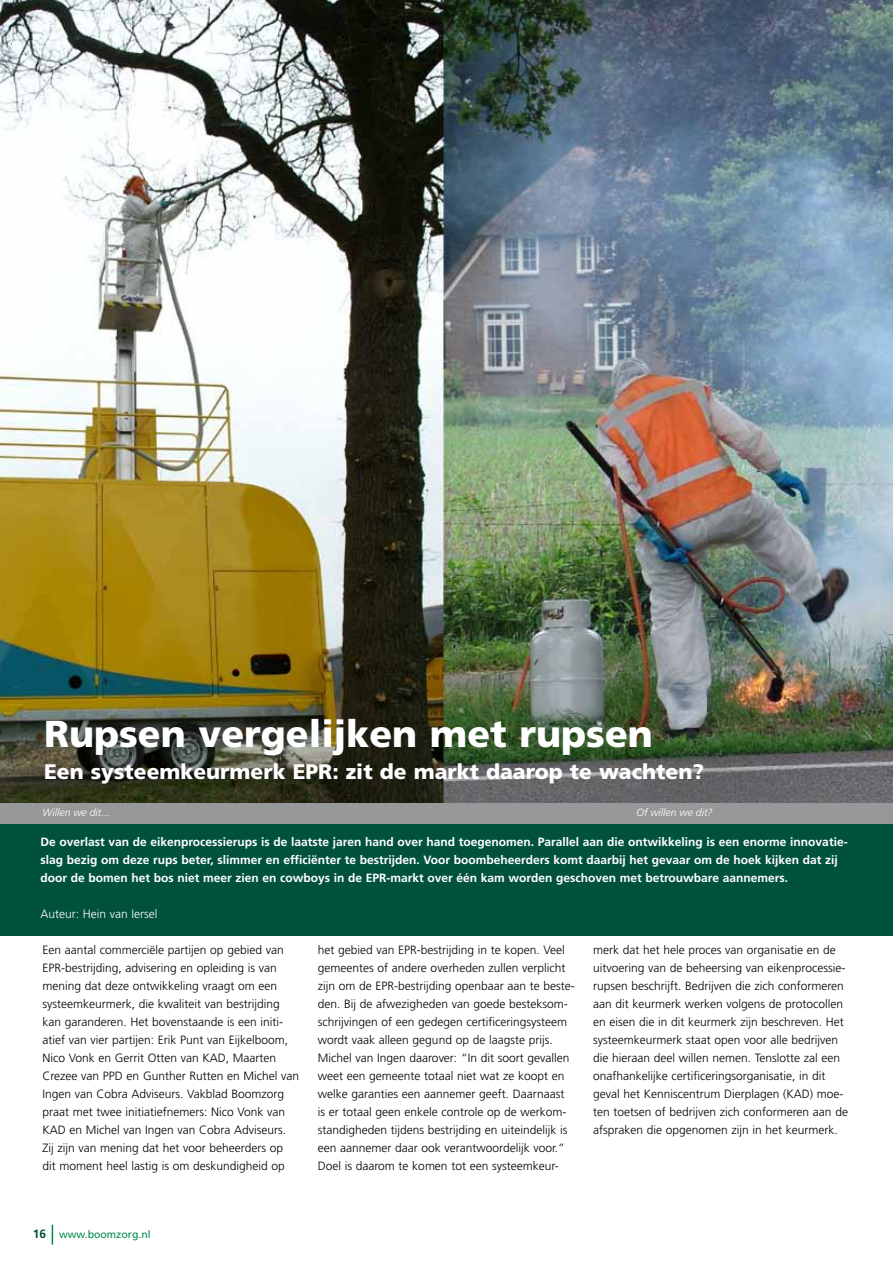
<style>
.page{position:relative;width:893px;height:1263px;background:#fff}
.page>*{position:absolute;margin:0;border:0;box-sizing:border-box;transform-origin:0 0}
.t1{font:900 37.5px "Frutiger";color:#fff}
.t2{font:900 21px "Frutiger";color:#fff}
.t3{font:300 12px/18px "Frutiger";color:#000}
.t4{font:700 12px/18px "Frutiger";color:#fff}
.t5{font:300 12px "Frutiger";color:#fff}
.t6{font:italic 300 10.5px "Frutiger";color:#fff}
.t7{font:10.5px "Frutiger";color:#008b45}
.s1{font-weight:700;font-size:12px;color:#00523c}
</style>
<div class="page">
<svg style="left:52px;top:1225px;width:1px;height:19px"></svg>
<img style="left:0;top:0;width:893px;height:803px">
<div style="left:0;top:824px;width:893px;height:111px;background:#00523c"></div>
<div style="left:0;top:803px;width:893px;height:21px;background:#97989a"></div>
<h1 class="t1" style="left:44px;top:711px;width:610px">Rupsen vergelijken met rupsen</h1>
<h2 class="t2" style="left:44px;top:759px;width:661px">Een systeemkeurmerk EPR: zit de markt daarop te wachten?</h2>
<p class="t6" style="left:42px;top:806px;width:69px">Willen we dit...</p>
<p class="t6" style="left:636px;top:806px;width:78px">Of willen we dit?</p>
<p class="t4" style="left:40px;top:833px;width:809px">De overlast van de eikenprocessierups is de laatste jaren hand over hand toegenomen. Parallel aan die ontwikkeling is een enorme innovatie&shy;slag bezig om deze rups beter, slimmer en efficiënter te bestrijden. Voor boombeheerders komt daarbij het gevaar om de hoek kijken dat zij door de bomen het bos niet meer zien en cowboys in de EPR-markt over één kam worden geschoven met betrouwbare aannemers.</p>
<p class="t5" style="left:40px;top:907px;width:119px">Auteur: Hein van Iersel</p>
<p class="t3" style="left:43px;top:941px;width:258px">Een aantal commerciële partijen op gebied van EPR-bestrijding, advisering en opleiding is van mening dat deze ontwikkeling vraagt om een systeemkeurmerk, die kwaliteit van bestrijding kan garanderen. Het bovenstaande is een initi&shy;atief van vier partijen: Erik Punt van Eijkelboom, Nico Vonk en Gerrit Otten van KAD, Maarten Crezee van PPD en Gunther Rutten en Michel van Ingen van Cobra Adviseurs. Vakblad Boomzorg praat met twee initiatiefnemers: Nico Vonk van KAD en Michel van Ingen van Cobra Adviseurs.<br>Zij zijn van mening dat het voor beheerders op dit moment heel lastig is om deskundigheid op</p>
<p class="t3" style="left:318px;top:941px;width:259px">het gebied van EPR-bestrijding in te kopen. Veel gemeentes of andere overheden zullen verplicht zijn om de EPR-bestrijding openbaar aan te beste&shy;den. Bij de afwezigheden van goede besteksom&shy;schrijvingen of een gedegen certificeringsysteem wordt vaak alleen gegund op de laagste prijs.<br>Michel van Ingen daarover: “In dit soort gevallen weet een gemeente totaal niet wat ze koopt en welke garanties een aannemer geeft. Daarnaast<br>is er totaal geen enkele controle op de werkom&shy;standigheden tijdens bestrijding en uiteindelijk is een aannemer daar ook verantwoordelijk voor.” Doel is daarom te komen tot een systeemkeur-</p>
<p class="t3" style="left:593px;top:941px;width:256px">merk dat het hele proces van organisatie en de uitvoering van de beheersing van eikenprocessie&shy;rupsen beschrijft. Bedrijven die zich conformeren aan dit keurmerk werken volgens de protocollen en eisen die in dit keurmerk zijn beschreven. Het systeemkeurmerk staat open voor alle bedrijven die hieraan deel willen nemen. Tenslotte zal een onafhankelijke certificeringsorganisatie, in dit geval het Kenniscentrum Dierplagen (KAD) moe&shy;ten toetsen of bedrijven zich conformeren aan de afspraken die opgenomen zijn in het keurmerk.</p>
<p class="t7" style="left:33px;top:1228px;width:119px"><span class="s1">16</span> www.boomzorg.nl</p>
</div>
